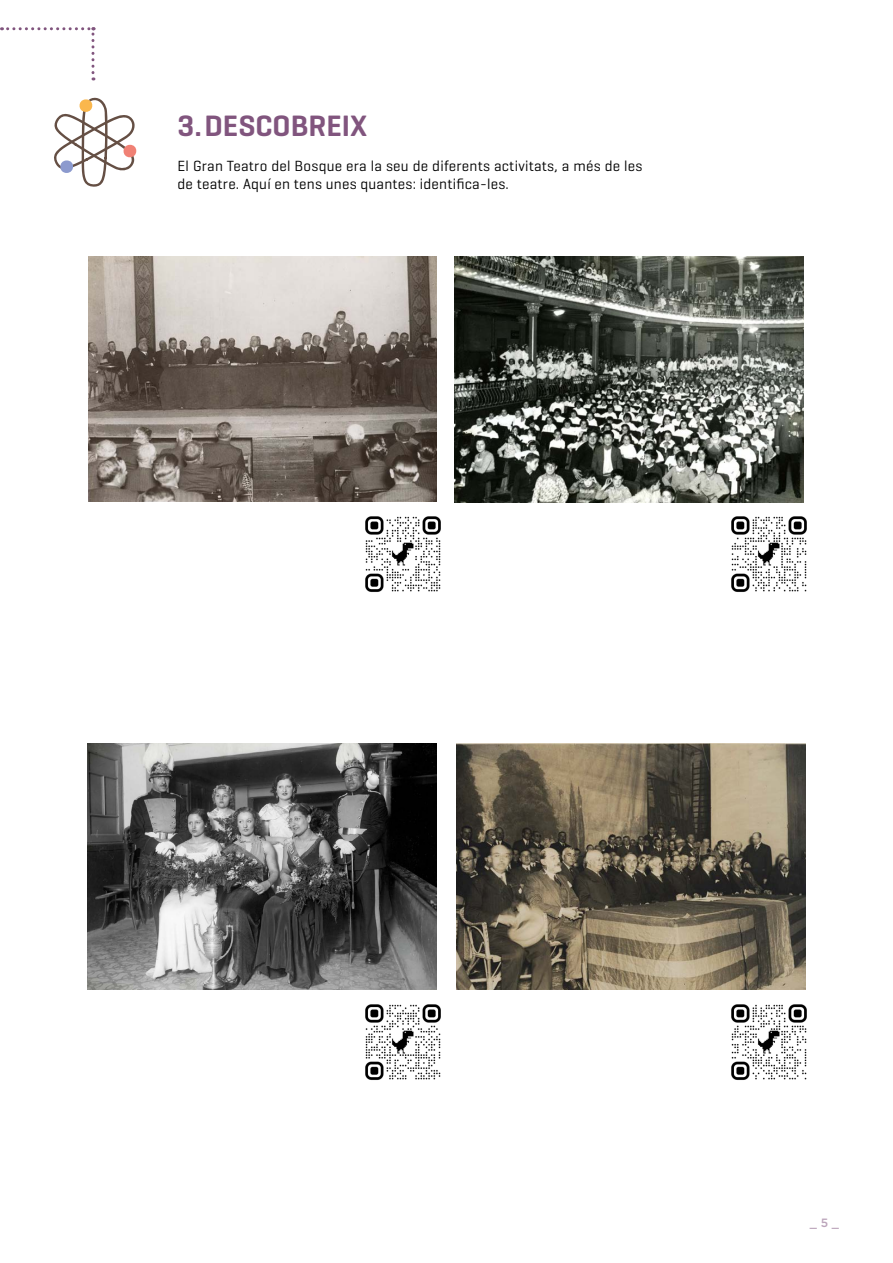
<style>
.page{position:relative;width:893px;height:1263px;background:#fff}
.page>*{position:absolute;margin:0;border:0;box-sizing:border-box;transform-origin:0 0}
.t1{font:600 30px "Geogrotesque";color:#81557e}
.t2{font:15px/18px "Geogrotesque";letter-spacing:.015em;color:#000}
.t3{font:500 12px "Gotham";color:#bca5bb}
</style>
<div class="page">
<svg style="left:2px;top:27px;width:92px;height:53px"></svg>
<img style="left:87px;top:743px;width:349px;height:246px">
<img style="left:457px;top:743px;width:348px;height:246px">
<img style="left:89px;top:256px;width:348px;height:245px">
<img style="left:455px;top:256px;width:349px;height:246px">
<img style="left:365px;top:516px;width:76px;height:76px">
<img style="left:365px;top:1004px;width:76px;height:76px">
<img style="left:731px;top:516px;width:76px;height:76px">
<img style="left:731px;top:1004px;width:76px;height:76px">
<svg style="left:54px;top:97px;width:83px;height:90px"></svg>
<h1 class="t1" style="left:178px;top:107px;width:191px">3.DESCOBREIX</h1>
<p class="t2" style="left:178px;top:156px;width:466px">El Gran Teatro del Bosque era la seu de diferents activitats, a més de les de teatre. Aquí en tens unes quantes: identifica-les.</p>
<p class="t3" style="left:810px;top:1215px;width:31px">_ 5 _</p>
</div>
